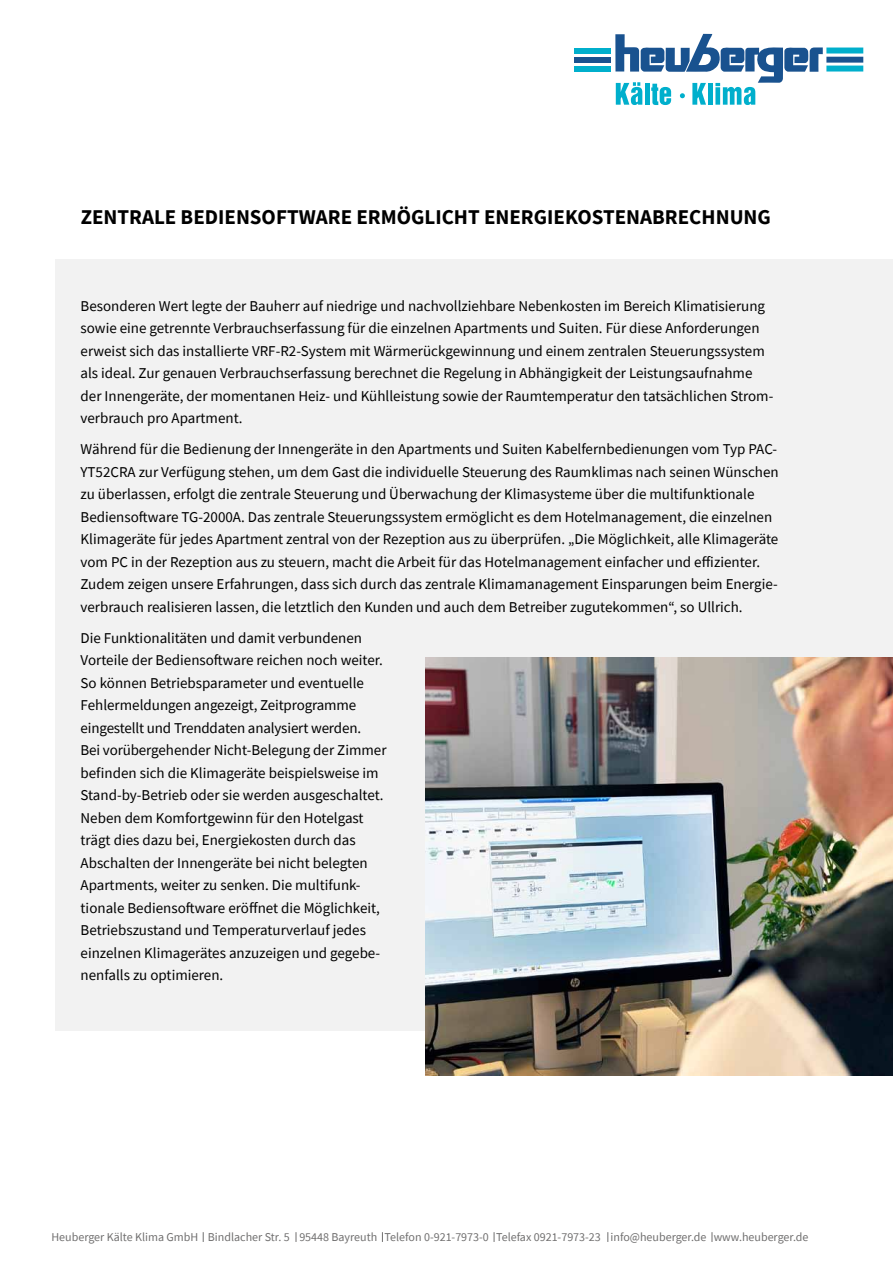
<style>
.page{position:relative;width:893px;height:1263px;background:#fff}
.page>*{position:absolute;margin:0;border:0;box-sizing:border-box;transform-origin:0 0}
.t1{font:700 21px "Source Sans Pro";color:#000}
.t2{font:15px/22.5px "Source Sans Pro";color:#000}
.t3{font:12px "Source Sans Pro";color:#706f6f}
</style>
<div class="page">
<div style="left:826px;top:48px;width:37px;height:6px;background:#00afcc"></div>
<div style="left:826px;top:57px;width:37px;height:6px;background:#19528f"></div>
<div style="left:826px;top:66px;width:37px;height:6px;background:#00afcc"></div>
<div style="left:574px;top:48px;width:37px;height:6px;background:#00afcc"></div>
<div style="left:574px;top:57px;width:37px;height:6px;background:#19528f"></div>
<div style="left:574px;top:66px;width:37px;height:6px;background:#00afcc"></div>
<svg style="left:615px;top:34px;width:208px;height:71px"></svg>
<div style="left:55px;top:259px;width:838px;height:772px;background:#f2f2f2"></div>
<img style="left:425px;top:658px;width:468px;height:418px">
<h1 class="t1" style="left:81px;top:203px;width:692px">ZENTRALE BEDIENSOFTWARE ERMÖGLICHT ENERGIEKOSTENABRECHNUNG</h1>
<p class="t2" style="left:81px;top:294px;width:694px">Besonderen Wert legte der Bauherr auf niedrige und nachvollziehbare Nebenkosten im Bereich Klimatisierung sowie eine getrennte Verbrauchserfassung für die einzelnen Apartments und Suiten. Für diese Anforderungen erweist sich das installierte VRF-R2-System mit Wärmerückgewinnung und einem zentralen Steuerungssystem als ideal. Zur genauen Verbrauchserfassung berechnet die Regelung in Abhängigkeit der Leistungsaufnahme der Innengeräte, der momentanen Heiz- und Kühlleistung sowie der Raumtemperatur den tatsächlichen Strom&shy;verbrauch pro Apartment.</p>
<p class="t2" style="left:81px;top:438px;width:700px">Während für die Bedienung der Innengeräte in den Apartments und Suiten Kabelfernbedienungen vom Typ PAC-YT52CRA zur Verfügung stehen, um dem Gast die individuelle Steuerung des Raumklimas nach seinen Wünschen zu überlassen, erfolgt die zentrale Steuerung und Überwachung der Klimasysteme über die multifunktionale Bediensoftware TG-2000A. Das zentrale Steuerungssystem ermöglicht es dem Hotelmanagement, die einzelnen Klimageräte für jedes Apartment zentral von der Rezeption aus zu überprüfen. „Die Möglichkeit, alle Klimageräte vom PC in der Rezeption aus zu steuern, macht die Arbeit für das Hotelmanagement einfacher und effizienter.<br>Zudem zeigen unsere Erfahrungen, dass sich durch das zentrale Klimamanagement Einsparungen beim Energie&shy;verbrauch realisieren lassen, die letztlich den Kunden und auch dem Betreiber zugutekommen“, so Ullrich.</p>
<p class="t2" style="left:81px;top:626px;width:307px">Die Funktionalitäten und damit verbundenen Vorteile der Bediensoftware reichen noch weiter.<br>So können Betriebsparameter und eventuelle Fehlermeldungen angezeigt, Zeitprogramme eingestellt und Trenddaten analysiert werden.<br>Bei vorübergehender Nicht-Belegung der Zimmer befinden sich die Klimageräte beispielsweise im Stand-by-Betrieb oder sie werden ausgeschaltet.<br>Neben dem Komfortgewinn für den Hotelgast trägt dies dazu bei, Energiekosten durch das Abschalten der Innengeräte bei nicht belegten Apartments, weiter zu senken. Die multifunk&shy;tionale Bediensoftware eröffnet die Möglichkeit, Betriebszustand und Temperaturverlauf jedes einzelnen Klimagerätes anzuzeigen und gegebe&shy;nenfalls zu optimieren.</p>
<p class="t3" style="left:51px;top:1229px;width:758px">Heuberger Kälte Klima GmbH Bindlacher Str. 5 95448 Bayreuth Telefon 0-921-7973-0 Telefax 0921-7973-23 info@heuberger.de www.heuberger.de</p>
</div>
